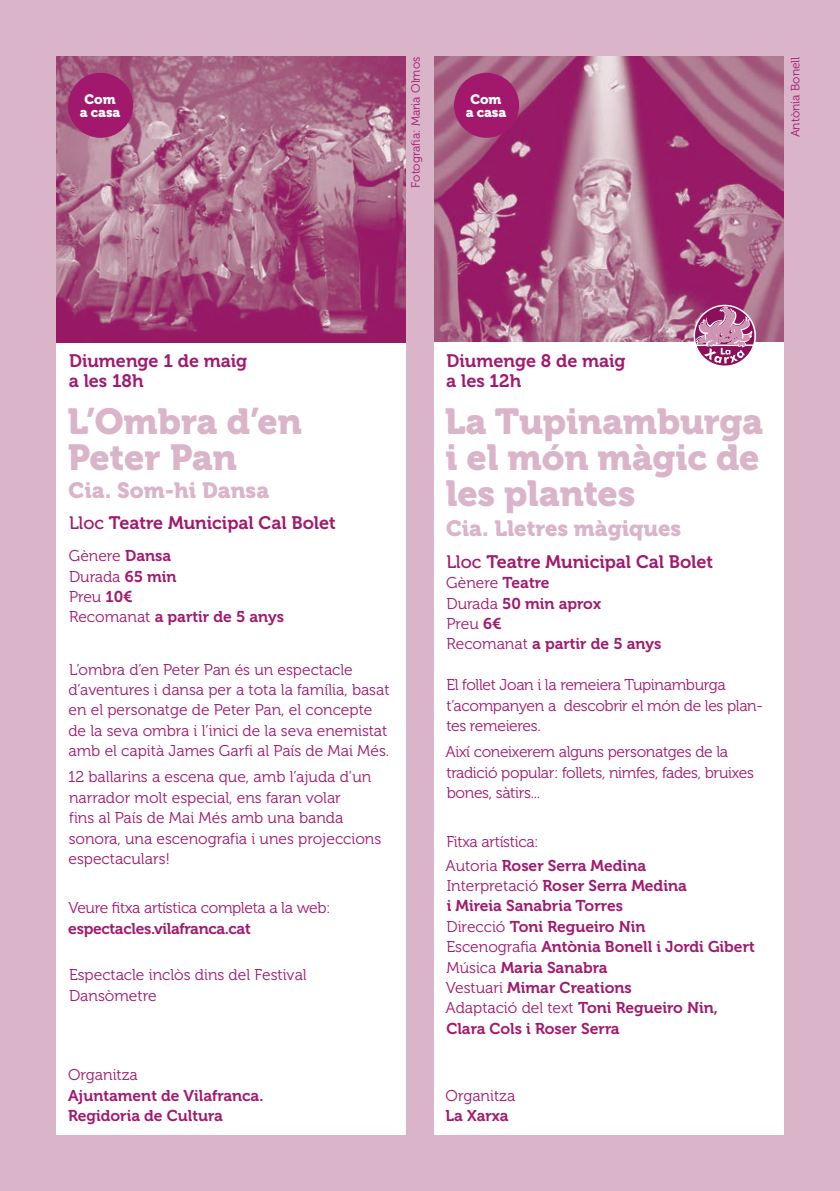
<style>
.page{position:relative;width:840px;height:1191px;background:#fff}
.page>*{position:absolute;margin:0;border:0;box-sizing:border-box;transform-origin:0 0}
.t1{font:36px/36px "Museo 900";letter-spacing:-.005em;color:#dab4c9}
.t2{font:22px "Museo 900";color:#dab4c9}
.t3{font:18px/20px "Museo 700";color:#a2186d}
.t4{font:15.6px/20.4px "Museo 300";color:#a2186d}
.t5{font:15.6px/20.4px "Museo 700";color:#a2186d}
.t6{font:15.6px/20.4px "Museo 300";letter-spacing:-.02em;color:#a2186d}
.t7{font:15.6px "Museo 700";letter-spacing:-.02em;color:#a2186d}
.t8{font:13.6px/13.4px "Museo 900";letter-spacing:-.01em;color:#fff;text-align:center}
.t9{font:12px "Museo 300";color:#a2186d}
.s1{font-family:"Museo 500"}
.s2{font-family:"Museo 700"}
.s3{font-family:"Museo 300"}
</style>
<div class="page">
<div style="left:0;top:0;width:839px;height:1191px;background:#dab4c9"></div>
<div style="left:57px;top:342px;width:348px;height:792px;background:#fff"></div>
<img style="left:57px;top:57px;width:348px;height:285px">
<div style="left:434px;top:342px;width:348px;height:792px;background:#fff"></div>
<img style="left:434px;top:57px;width:348px;height:285px">
<div style="left:68px;top:73px;width:65px;height:65px;background:#a2186d;border-radius:50%"></div>
<svg style="left:693px;top:305px;width:62px;height:61px"></svg>
<div style="left:454px;top:73px;width:65px;height:65px;background:#a2186d;border-radius:50%"></div>
<p class="t9" style="left:409px;top:188px;width:132px;rotate:-90deg">Fotografia: Maria Olmos</p>
<p class="t8" style="left:80px;top:92px;width:42px">Com a casa</p>
<p class="t8" style="left:465px;top:92px;width:42px">Com a casa</p>
<p class="t9" style="left:788px;top:137px;width:82px;rotate:-90deg">Antònia Bonell</p>
<p class="t3" style="left:69px;top:351px;width:180px">Diumenge 1 de maig a les 18h</p>
<h1 class="t1" style="left:67px;top:404px;width:236px">L’Ombra d’en<br>Peter Pan</h1>
<h2 class="t2" style="left:69px;top:478px;width:202px">Cia. Som-hi Dansa</h2>
<p class="t3" style="left:69px;top:513px;width:268px"><span class="s1">Lloc</span> Teatre Municipal Cal Bolet</p>
<p class="t4" style="left:69px;top:546px;width:109px">Gènere <span class="s2">Dansa<br></span>Durada <span class="s2">65 min<br></span>Preu <span class="s2">10€</span></p>
<p class="t5" style="left:69px;top:607px;width:216px"><span class="s3">Recomanat</span> a partir de 5 anys</p>
<p class="t4" style="left:68px;top:659px;width:322px">L’ombra d’en Peter Pan és un espectacle d’aventures i dansa per a tota la família, basat en el personatge de Peter Pan, el concepte de la seva ombra i l’inici de la seva enemistat amb el capità James Garfi al País de Mai Més.</p>
<p class="t4" style="left:68px;top:767px;width:314px">12 ballarins a escena que, amb l’ajuda d’un narrador molt especial, ens faran volar<br>fins al País de Mai Més amb una banda sonora, una escenografia i unes projeccions espectaculars!</p>
<p class="t6" style="left:68px;top:898px;width:264px">Veure fitxa artística completa a la web:</p>
<p class="t7" style="left:68px;top:919px;width:184px">espectacles.vilafranca.cat</p>
<p class="t4" style="left:69px;top:965px;width:239px">Espectacle inclòs dins del Festival<br>Dansòmetre</p>
<p class="t4" style="left:68px;top:1065px;width:71px">Organitza</p>
<p class="t5" style="left:68px;top:1085px;width:197px">Ajuntament de Vilafranca.<br>Regidoria de Cultura</p>
<p class="t3" style="left:446px;top:351px;width:181px">Diumenge 8 de maig a les 12h</p>
<h1 class="t1" style="left:444px;top:404px;width:319px;text-align:justify">La Tupinamburga i el món màgic de les plantes</h1>
<h2 class="t2" style="left:446px;top:516px;width:237px">Cia. Lletres màgiques</h2>
<p class="t3" style="left:446px;top:552px;width:268px"><span class="s1">Lloc</span> Teatre Municipal Cal Bolet</p>
<p class="t4" style="left:446px;top:573px;width:105px">Gènere <span class="s2">Teatre</span></p>
<p class="t5" style="left:446px;top:593px;width:156px"><span class="s3">Durada</span> 50 min aprox</p>
<p class="t4" style="left:446px;top:614px;width:57px">Preu <span class="s2">6€</span></p>
<p class="t5" style="left:446px;top:634px;width:216px"><span class="s3">Recomanat</span> a partir de 5 anys</p>
<p class="t6" style="left:446px;top:675px;width:318px">El follet Joan i la remeiera Tupinamburga t’acompanyen a descobrir el món de les plan&shy;tes remeieres.</p>
<p class="t6" style="left:445px;top:742px;width:310px">Així coneixerem alguns personatges de la tradició popular: follets, nimfes, fades, bruixes bones, sàtirs...</p>
<p class="t6" style="left:446px;top:832px;width:94px">Fitxa artística:</p>
<p class="t5" style="left:445px;top:855px;width:311px"><span class="s3">Autoria</span> Roser Serra Medina<br><span class="s3">Interpretació</span> Roser Serra Medina<br>i Mireia Sanabria Torres<br><span class="s3">Direcció</span> Toni Regueiro Nin<br><span class="s3">Escenografia</span> Antònia Bonell i Jordi Gibert<br><span class="s3">Música</span> Maria Sanabra<br><span class="s3">Vestuari</span> Mimar Creations</p>
<p class="t4" style="left:445px;top:998px;width:274px">Adaptació del text <span class="s2">Toni Regueiro Nin,</span></p>
<p class="t5" style="left:446px;top:1018px;width:175px">Clara Cols i Roser Serra</p>
<p class="t4" style="left:445px;top:1085px;width:71px">Organitza</p>
<p class="t5" style="left:445px;top:1105px;width:65px">La Xarxa</p>
</div>
